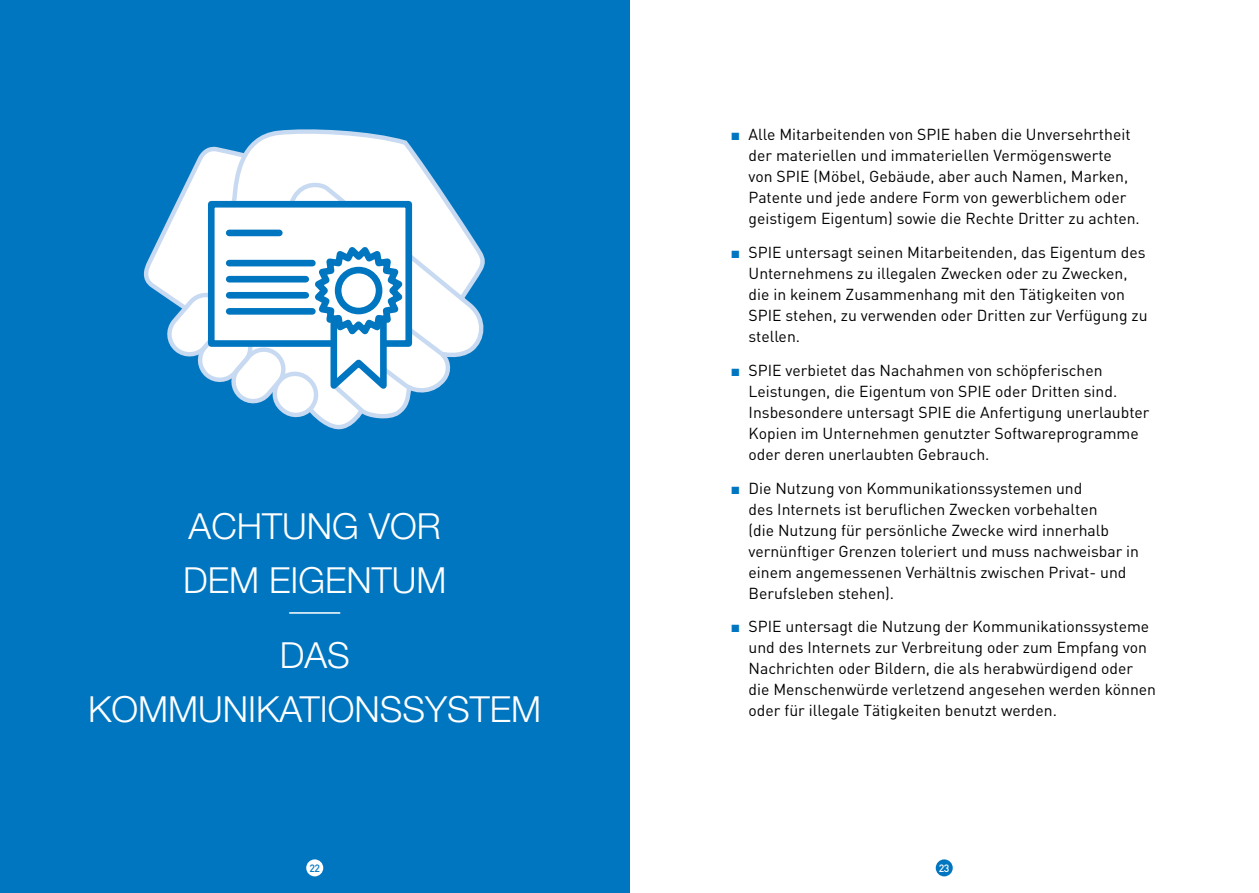
<style>
.page{position:relative;width:1259px;height:893px;background:#fff}
.page>*{position:absolute;margin:0;border:0;box-sizing:border-box;transform-origin:0 0}
.t1{font:300 36px/54px "Helvetica Neue";color:#fff}
.t2{font:15.75px/21px "DIN";color:#000}
.t3{font:500 10.5px "DIN";color:#0076c0}
.t4{font:500 10.5px "DIN";color:#fff}
.s1{color:#0076c0}
</style>
<div class="page">
<div style="left:0;top:0;width:629px;height:893px;background:#0076c0"></div>
<div style="left:935px;top:859px;width:17px;height:17px;background:#0076c0;border-radius:50%"></div>
<div style="left:306px;top:859px;width:17px;height:17px;background:#fff;border-radius:50%"></div>
<svg style="left:251px;top:129px;width:234px;height:228px"></svg>
<svg style="left:143px;top:143px;width:312px;height:287px"></svg>
<div style="left:335px;top:267px;width:47px;height:47px;border:7px solid #0076c0;border-radius:50%"></div>
<div style="left:229px;top:230px;width:50px;height:6px;background:#0076c0"></div>
<div style="left:229px;top:260px;width:83px;height:6px;background:#0076c0"></div>
<div style="left:229px;top:276px;width:77px;height:6px;background:#0076c0"></div>
<div style="left:229px;top:292px;width:77px;height:7px;background:#0076c0"></div>
<div style="left:229px;top:308px;width:83px;height:7px;background:#0076c0"></div>
<hr style="left:289px;top:612px;width:51px;height:2px;background:#fff">
<h1 class="t1" style="left:183px;top:498px;width:265px">ACHTUNG VOR<br>DEM EIGENTUM</h1>
<h1 class="t1" style="left:88px;top:627px;width:454px;text-align:center">DAS<br>KOMMUNIKATIONSSYSTEM</h1>
<p class="t2" style="left:748px;top:124px;width:393px;text-indent:-17px"><span class="s1">■</span> Alle Mitarbeitenden von SPIE haben die Unversehrtheit der materiellen und immateriellen Vermögenswerte von SPIE (Möbel, Gebäude, aber auch Namen, Marken, Patente und jede andere Form von gewerblichem oder geistigem Eigentum) sowie die Rechte Dritter zu achten.</p>
<p class="t2" style="left:748px;top:242px;width:401px;text-indent:-17px"><span class="s1">■</span> SPIE untersagt seinen Mitarbeitenden, das Eigentum des Unternehmens zu illegalen Zwecken oder zu Zwecken, die in keinem Zusammenhang mit den Tätigkeiten von SPIE stehen, zu verwenden oder Dritten zur Verfügung zu stellen.</p>
<p class="t2" style="left:748px;top:359px;width:402px;text-indent:-17px"><span class="s1">■</span> SPIE verbietet das Nachahmen von schöpferischen Leistungen, die Eigentum von SPIE oder Dritten sind.<br>Insbesondere untersagt SPIE die Anfertigung unerlaubter Kopien im Unternehmen genutzter Softwareprogramme oder deren unerlaubten Gebrauch.</p>
<p class="t2" style="left:748px;top:477px;width:392px;text-indent:-17px"><span class="s1">■</span> Die Nutzung von Kommunikationssystemen und<br>des Internets ist beruflichen Zwecken vorbehalten<br>(die Nutzung für persönliche Zwecke wird innerhalb vernünftiger Grenzen toleriert und muss nachweisbar in einem angemessenen Verhältnis zwischen Privat- und Berufsleben stehen).</p>
<p class="t2" style="left:748px;top:616px;width:409px;text-indent:-17px"><span class="s1">■</span> SPIE untersagt die Nutzung der Kommunikationssysteme und des Internets zur Verbreitung oder zum Empfang von Nachrichten oder Bildern, die als herabwürdigend oder die Menschenwürde verletzend angesehen werden können oder für illegale Tätigkeiten benutzt werden.</p>
<p class="t3" style="left:309px;top:862px;width:12px">22</p>
<p class="t4" style="left:939px;top:862px;width:12px">23</p>
</div>
